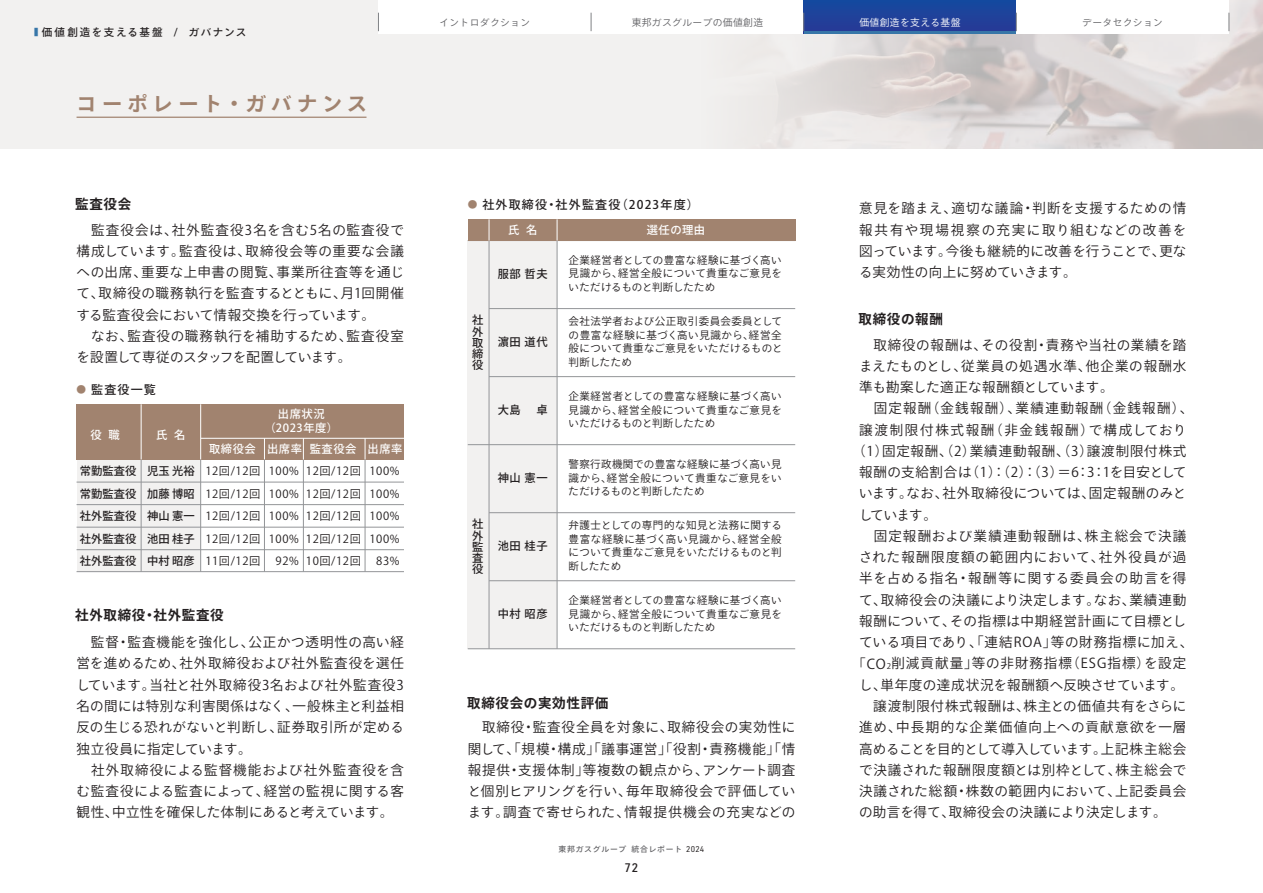
<style>
.page{position:relative;width:1263px;height:893px;background:#fff}
.page>*{position:absolute;margin:0;border:0;box-sizing:border-box;transform-origin:0 0}
.t1{font:700 20.25px "Ryo Gothic Plus N";letter-spacing:.25em;color:#a1836f}
.t2{font:13.5px/21.3px "Ryo Gothic Plus N";letter-spacing:.05em;color:#231f20}
.t3{font:13.5px "Ryo Gothic Plus N";letter-spacing:.015em;color:#231f20}
.t4{font:13.5px "Ryo Gothic Plus N";letter-spacing:.075em;color:#231f20}
.t5{font:13.5px "Ryo Gothic Plus N";letter-spacing:.08em;color:#231f20}
.t6{font:700 13.5px "Ryo Gothic Plus N";letter-spacing:.05em;color:#231f20}
.t7{font:13.5px "Ryo Gothic Plus N";letter-spacing:.095em;color:#231f20}
.t8{font:13.5px "Ryo Gothic Plus N";letter-spacing:.03em;color:#231f20}
.t9{font:13.5px "Ryo Gothic Plus N";letter-spacing:-.01em;color:#231f20}
.t10{font:13.5px "Ryo Gothic Plus N";letter-spacing:.025em;color:#231f20}
.t11{font:13.5px "Ryo Gothic Plus N";letter-spacing:.125em;color:#231f20}
.t12{font:13.5px "Ryo Gothic Plus N";letter-spacing:.09em;color:#231f20}
.t13{font:13.5px "Ryo Gothic Plus N";letter-spacing:.085em;color:#231f20}
.t14{font:13.5px "Ryo Gothic Plus N";color:#231f20}
.t15{font:500 12.15px "URWDIN";color:#231f20}
.t16{font:500 12px "Ryo Gothic Plus N";letter-spacing:.1em;color:#231f20}
.t17{font:11.25px/22.5px "Ryo Gothic Plus N";letter-spacing:.05em;color:#231f20;text-align:justify}
.t18{font:500 11.25px/22.5px "Ryo Gothic Plus N";color:#231f20;text-align:justify}
.t19{font:500 11.25px/13.5px "Ryo Gothic Plus N";letter-spacing:.05em;color:#fff;text-align:center}
.t20{font:10.5px/13.8px "Ryo Gothic Plus N";letter-spacing:.03em;color:#231f20;text-align:justify}
.t21{font:500 10.5px "Ryo Gothic Plus N";letter-spacing:.15em;color:#231f20}
.t22{font:9.75px "Ryo Gothic Plus N";letter-spacing:.04em;color:#636366}
.t23{font:9.75px "Ryo Gothic Plus N";letter-spacing:.04em;color:#fff}
.t24{font:500 7.8px "Ryo Gothic Plus N";letter-spacing:.1em;color:#636366}
.s1{color:#3776a8}
.s2{font-size:9.6px;color:#a1836f}
.s3{font-family:"URWDIN";font-weight:400;font-size:8.25px;color:#231f20}
.s4{font-size:7.8px}
</style>
<div class="page">
<div style="left:77px;top:460px;width:123px;height:112px;background:#f2f1f0"></div>
<div style="left:77px;top:404px;width:327px;height:56px;background:#a1836f"></div>
<svg style="left:264px;top:439px;width:1px;height:21px"></svg>
<hr style="left:201px;top:438px;width:203px;height:1px;background:#fff">
<hr style="left:264px;top:460px;width:1px;height:112px;background:#939598">
<hr style="left:303px;top:460px;width:1px;height:112px;background:#939598">
<hr style="left:200px;top:404px;width:1px;height:56px;background:#fff">
<hr style="left:200px;top:460px;width:1px;height:112px;background:#939598">
<hr style="left:141px;top:404px;width:1px;height:56px;background:#fff">
<hr style="left:141px;top:460px;width:1px;height:112px;background:#939598">
<hr style="left:77px;top:482px;width:327px;height:1px;background:#939598">
<hr style="left:77px;top:504px;width:327px;height:1px;background:#939598">
<hr style="left:77px;top:527px;width:327px;height:1px;background:#939598">
<hr style="left:77px;top:549px;width:327px;height:1px;background:#939598">
<hr style="left:77px;top:571px;width:327px;height:1px;background:#939598">
<svg style="left:365px;top:438px;width:1px;height:22px"></svg>
<hr style="left:365px;top:460px;width:1px;height:112px;background:#939598">
<svg style="left:303px;top:438px;width:1px;height:22px"></svg>
<div style="left:468px;top:241px;width:89px;height:408px;background:#f2f1f0"></div>
<hr style="left:468px;top:444px;width:327px;height:1px;background:#939598">
<hr style="left:468px;top:648px;width:327px;height:1px;background:#939598">
<hr style="left:489px;top:308px;width:306px;height:1px;background:#939598">
<hr style="left:489px;top:376px;width:306px;height:1px;background:#939598">
<div style="left:468px;top:219px;width:327px;height:22px;background:#a1836f"></div>
<hr style="left:557px;top:241px;width:1px;height:408px;background:#939598">
<hr style="left:489px;top:241px;width:1px;height:408px;background:#939598">
<svg style="left:557px;top:219px;width:1px;height:22px"></svg>
<svg style="left:489px;top:219px;width:1px;height:22px"></svg>
<hr style="left:489px;top:512px;width:306px;height:1px;background:#939598">
<hr style="left:489px;top:580px;width:306px;height:1px;background:#939598">
<svg style="left:0;top:0;width:1263px;height:149px"></svg>
<div style="left:591px;top:0;width:213px;height:34px;background:#fff"></div>
<div style="left:804px;top:0;width:212px;height:34px;background:#1f419a"></div>
<hr style="left:804px;top:31px;width:212px;height:3px;background:#3776a8">
<div style="left:1016px;top:0;width:213px;height:34px;background:#fff"></div>
<div style="left:378px;top:0;width:213px;height:34px;background:#fff"></div>
<svg style="left:1229px;top:13px;width:1px;height:18px"></svg>
<svg style="left:1016px;top:13px;width:1px;height:18px"></svg>
<svg style="left:803px;top:13px;width:1px;height:18px"></svg>
<svg style="left:591px;top:13px;width:1px;height:18px"></svg>
<svg style="left:378px;top:13px;width:1px;height:18px"></svg>
<hr style="left:77px;top:117px;width:289px;height:1px;background:#a1836f">
<p class="t21" style="left:34px;top:25px;width:214px"><span class="s1">■</span> 価値創造を支える基盤 / ガバナンス</p>
<h1 class="t1" style="left:77px;top:90px;width:292px">コーポレート・ガバナンス</h1>
<p class="t6" style="left:75px;top:195px;width:58px">監査役会</p>
<p class="t2" style="left:77px;top:220px;width:329px">　監査役会は、社外監査役3名を含む5名の監査役で構成しています。監査役は、取締役会等の重要な会議への出席、重要な上申書の閲覧、事業所往査等を通じて、取締役の職務執行を監査するとともに、月1回開催する監査役会において情報交換を行っています。<br>　なお、監査役の職務執行を補助するため、監査役室を設置して専従のスタッフを配置しています。</p>
<p class="t16" style="left:77px;top:382px;width:81px"><span class="s2">●</span> 監査役一覧</p>
<p class="t19" style="left:264px;top:408px;width:75px">出席状況（2023年度）</p>
<p class="t19" style="left:156px;top:428px;width:31px">氏 名</p>
<p class="t19" style="left:90px;top:428px;width:31px">役 職</p>
<p class="t18" style="left:80px;top:460px;width:58px">常勤監査役常勤監査役社外監査役社外監査役社外監査役</p>
<p class="t18" style="left:147px;top:460px;width:49px">児玉 光裕加藤 博昭神山 憲一池田 桂子中村 昭彦</p>
<p class="t17" style="left:205px;top:460px;width:56px">12回/12回12回/12回12回/12回12回/12回11回/12回</p>
<p class="t17" style="left:269px;top:460px;width:31px;text-align:right">100%<br>100%<br>100%<br>100%<br>92%</p>
<p class="t19" style="left:310px;top:443px;width:94px">監査役会 出席率</p>
<p class="t17" style="left:306px;top:460px;width:56px">12回/12回12回/12回12回/12回12回/12回10回/12回</p>
<p class="t17" style="left:369px;top:460px;width:31px;text-align:right">100%<br>100%<br>100%<br>100%<br>83%</p>
<p class="t19" style="left:209px;top:443px;width:94px">取締役会 出席率</p>
<p class="t6" style="left:75px;top:606px;width:150px">社外取締役・社外監査役</p>
<p class="t2" style="left:77px;top:632px;width:329px">　監督・監査機能を強化し、公正かつ透明性の高い経営を進めるため、社外取締役および社外監査役を選任しています。当社と社外取締役3名および社外監査役3名の間には特別な利害関係はなく、一般株主と利益相反の生じる恐れがないと判断し、証券取引所が定める独立役員に指定しています。<br>　社外取締役による監督機能および社外監査役を含む監査役による監査によって、経営の監視に関する客観性、中立性を確保した体制にあると考えています。</p>
<p class="t22" style="left:439px;top:16px;width:92px">イントロダクション</p>
<p class="t22" style="left:632px;top:16px;width:133px">東邦ガスグループの価値創造</p>
<p class="t23" style="left:859px;top:16px;width:103px">価値創造を支える基盤</p>
<p class="t22" style="left:1082px;top:16px;width:82px">データセクション</p>
<p class="t16" style="left:468px;top:197px;width:232px"><span class="s2">●</span> 社外取締役・社外監査役（2023年度）</p>
<p class="t19" style="left:508px;top:224px;width:31px">氏 名</p>
<p class="t19" style="left:647px;top:224px;width:60px">選任の理由</p>
<p class="t18" style="left:498px;top:263px;width:51px">服部 哲夫</p>
<p class="t20" style="left:569px;top:253px;width:215px">企業経営者としての豊富な経験に基づく高い見識から、経営全般について貴重なご意見をいただけるものと判断したため</p>
<p class="t18" style="left:472px;top:315px;width:13px;line-height:11.2px">社外取締役</p>
<p class="t20" style="left:569px;top:314px;width:215px">会社法学者および公正取引委員会委員としての豊富な経験に基づく高い見識から、経営全般について貴重なご意見をいただけるものと判断したため</p>
<p class="t18" style="left:498px;top:331px;width:51px">濵田 道代</p>
<p class="t18" style="left:498px;top:400px;width:51px">大島 　卓</p>
<p class="t18" style="left:472px;top:519px;width:13px;line-height:11.2px">社外監査役</p>
<p class="t18" style="left:498px;top:468px;width:51px">神山 憲一</p>
<p class="t18" style="left:498px;top:536px;width:51px">池田 桂子</p>
<p class="t18" style="left:498px;top:604px;width:51px">中村 昭彦</p>
<p class="t20" style="left:569px;top:389px;width:215px">企業経営者としての豊富な経験に基づく高い見識から、経営全般について貴重なご意見をいただけるものと判断したため</p>
<p class="t20" style="left:569px;top:457px;width:215px">警察行政機関での豊富な経験に基づく高い見識から、経営全般について貴重なご意見をいただけるものと判断したため</p>
<p class="t20" style="left:569px;top:518px;width:215px">弁護士としての専門的な知見と法務に関する豊富な経験に基づく高い見識から、経営全般について貴重なご意見をいただけるものと判断したため</p>
<p class="t20" style="left:569px;top:593px;width:215px">企業経営者としての豊富な経験に基づく高い見識から、経営全般について貴重なご意見をいただけるものと判断したため</p>
<p class="t6" style="left:467px;top:694px;width:143px">取締役会の実効性評価</p>
<p class="t2" style="left:468px;top:717px;width:329px;text-align:justify">　取締役・監査役全員を対象に、取締役会の実効性に関して、「規模・構成」「議事運営」「役割・責務機能」「情報提供・支援体制」等複数の観点から、アンケート調査と個別ヒアリングを行い、毎年取締役会で評価しています。調査で寄せられた、情報提供機会の充実などの</p>
<p class="t24" style="left:559px;top:844px;width:147px">東邦ガスグループ 統合レポート <span class="s3">2024</span></p>
<p class="t15" style="left:624px;top:860px;width:16px">72</p>
<p class="t2" style="left:859px;top:198px;width:329px;text-align:justify">意見を踏まえ、適切な議論・判断を支援するための情報共有や現場視察の充実に取り組むなどの改善を図っています。今後も継続的に改善を行うことで、更なる実効性の向上に努めていきます。</p>
<p class="t6" style="left:858px;top:310px;width:86px">取締役の報酬</p>
<p class="t2" style="left:859px;top:334px;width:329px">　取締役の報酬は、その役割・責務や当社の業績を踏</p>
<p class="t4" style="left:859px;top:357px;width:329px">まえたものとし、従業員の処遇水準、他企業の報酬水</p>
<p class="t14" style="left:859px;top:379px;width:256px">準も勘案した適正な報酬額としています。</p>
<p class="t7" style="left:859px;top:400px;width:336px">　固定報酬（金銭報酬）、業績連動報酬（金銭報酬）、</p>
<p class="t11" style="left:859px;top:421px;width:329px">譲渡制限付株式報酬（非金銭報酬）で構成しており</p>
<p class="t2" style="left:852px;top:441px;width:336px">（1）固定報酬、（2）業績連動報酬、（3）譲渡制限付株式</p>
<p class="t3" style="left:859px;top:464px;width:329px">報酬の支給割合は（1）：（2）：（3）＝6：3：1を目安として</p>
<p class="t8" style="left:859px;top:485px;width:329px">います。なお、社外取締役については、固定報酬のみと</p>
<p class="t2" style="left:859px;top:505px;width:79px">しています。</p>
<p class="t12" style="left:859px;top:528px;width:329px">　固定報酬および業績連動報酬は、株主総会で決議</p>
<p class="t13" style="left:859px;top:549px;width:329px">された報酬限度額の範囲内において、社外役員が過</p>
<p class="t5" style="left:859px;top:570px;width:329px">半を占める指名・報酬等に関する委員会の助言を得</p>
<p class="t2" style="left:859px;top:590px;width:329px">て、取締役会の決議により決定します。なお、業績連動</p>
<p class="t2" style="left:859px;top:611px;width:329px">報酬について、その指標は中期経営計画にて目標とし</p>
<p class="t2" style="left:859px;top:632px;width:336px">ている項目であり、「連結ROA」等の財務指標に加え、</p>
<p class="t4" style="left:852px;top:655px;width:336px">「CO<span class="s4">2</span>削減貢献量」等の非財務指標（ESG指標）を設定</p>
<p class="t10" style="left:859px;top:676px;width:326px">し、単年度の達成状況を報酬額へ反映させています。</p>
<p class="t2" style="left:859px;top:696px;width:329px">　譲渡制限付株式報酬は、株主との価値共有をさらに</p>
<p class="t5" style="left:859px;top:719px;width:329px">進め、中長期的な企業価値向上への貢献意欲を一層</p>
<p class="t9" style="left:859px;top:740px;width:329px">高めることを目的として導入しています。上記株主総会</p>
<p class="t2" style="left:859px;top:760px;width:329px">で決議された報酬限度額とは別枠として、株主総会で</p>
<p class="t2" style="left:859px;top:781px;width:329px">決議された総額・株数の範囲内において、上記委員会</p>
<p class="t3" style="left:859px;top:804px;width:309px">の助言を得て、取締役会の決議により決定します。</p>
</div>
